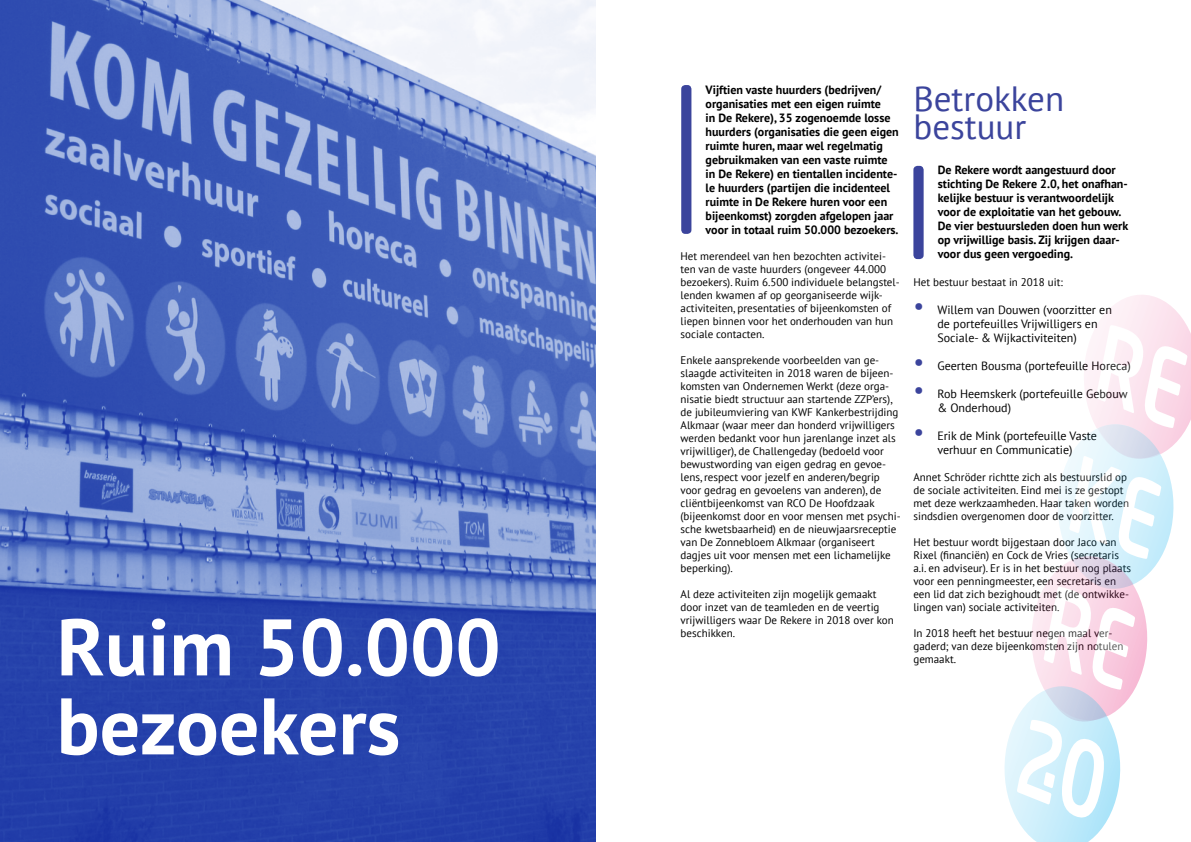
<style>
.page{position:relative;width:1191px;height:842px;background:#fff}
.page>*{position:absolute;margin:0;border:0;box-sizing:border-box;transform-origin:0 0}
.t1{font:700 80px "PT Sans";color:#fff}
.t2{font:35px/28px "PT Sans";color:#3b449c}
.t3{font:700 12px/14px "PT Sans";color:#000}
.t4{font:12px/14px "PT Sans";color:#000}
.t5{font:11px/13px "PT Sans";color:#000}
.s1{font-size:24px;color:#3b449c}
</style>
<div class="page">
<img style="left:0;top:0;width:595px;height:842px">
<div style="left:913px;top:166px;width:10px;height:93px;background:#3b449c;border-radius:4px"></div>
<svg style="left:1004px;top:295px;width:187px;height:547px"></svg>
<div style="left:681px;top:85px;width:10px;height:149px;background:#3b449c;border-radius:4px"></div>
<h1 class="t1" style="left:57px;top:594px;width:445px">Ruim 50.000</h1>
<h1 class="t1" style="left:57px;top:673px;width:345px">bezoekers</h1>
<p class="t3" style="left:705px;top:83px;width:195px">Vijftien vaste huurders (bedrijven/ organisaties met een eigen ruimte<br>in De Rekere), 35 zogenoemde losse huurders (organisaties die geen eigen ruimte huren, maar wel regelmatig gebruikmaken van een vaste ruimte in De Rekere) en tientallen incidente&shy;le huurders (partijen die incidenteel ruimte in De Rekere huren voor een bijeenkomst) zorgden afgelopen jaar voor in totaal ruim 50.000 bezoekers.</p>
<p class="t5" style="left:680px;top:249px;width:221px">Het merendeel van hen bezochten activitei&shy;ten van de vaste huurders (ongeveer 44.000 bezoekers). Ruim 6.500 individuele belangstel&shy;lenden kwamen af op georganiseerde wijk&shy;activiteiten, presentaties of bijeenkomsten of liepen binnen voor het onderhouden van hun sociale contacten.</p>
<p class="t5" style="left:680px;top:353px;width:222px">Enkele aansprekende voorbeelden van ge&shy;slaagde activiteiten in 2018 waren de bijeen&shy;komsten van Ondernemen Werkt (deze orga&shy;nisatie biedt structuur aan startende ZZP’ers), de jubileumviering van KWF Kankerbestrijding Alkmaar (waar meer dan honderd vrijwilligers werden bedankt voor hun jarenlange inzet als vrijwilliger), de Challengeday (bedoeld voor bewustwording van eigen gedrag en gevoe&shy;lens, respect voor jezelf en anderen/begrip voor gedrag en gevoelens van anderen), de cliëntbijeenkomst van RCO De Hoofdzaak (bijeenkomst door en voor mensen met psychi&shy;sche kwetsbaarheid) en de nieuwjaarsreceptie van De Zonnebloem Alkmaar (organiseert dagjes uit voor mensen met een lichamelijke beperking).</p>
<p class="t5" style="left:680px;top:587px;width:215px">Al deze activiteiten zijn mogelijk gemaakt door inzet van de teamleden en de veertig vrijwilligers waar De Rekere in 2018 over kon beschikken.</p>
<h2 class="t2" style="left:913px;top:84px;width:152px">Betrokken bestuur</h2>
<p class="t3" style="left:937px;top:163px;width:192px">De Rekere wordt aangestuurd door stichting De Rekere 2.0, het onafhan&shy;kelijke bestuur is verantwoordelijk voor de exploitatie van het gebouw.<br>De vier bestuursleden doen hun werk op vrijwillige basis. Zij krijgen daar&shy;voor dus geen vergoeding.</p>
<p class="t5" style="left:913px;top:276px;width:151px">Het bestuur bestaat in 2018 uit:</p>
<p class="t4" style="left:937px;top:303px;width:176px;text-indent:-24px"><span class="s1">•</span> Willem van Douwen (voorzitter en de portefeuilles Vrijwilligers en<br>Sociale- &amp; Wijkactiviteiten)</p>
<p class="t4" style="left:913px;top:359px;width:219px"><span class="s1">•</span> Geerten Bousma (portefeuille Horeca)</p>
<p class="t4" style="left:937px;top:387px;width:192px;text-indent:-24px"><span class="s1">•</span> Rob Heemskerk (portefeuille Gebouw &amp; Onderhoud)</p>
<p class="t4" style="left:913px;top:429px;width:185px;text-align:center"><span class="s1">•</span> Erik de Mink (portefeuille Vaste verhuur en Communicatie)</p>
<p class="t5" style="left:913px;top:471px;width:217px">Annet Schröder richtte zich als bestuurslid op de sociale activiteiten. Eind mei is ze gestopt met deze werkzaamheden. Haar taken worden sindsdien overgenomen door de voorzitter.</p>
<p class="t5" style="left:913px;top:536px;width:219px">Het bestuur wordt bijgestaan door Jaco van Rixel (financiën) en Cock de Vries (secretaris a.i. en adviseur). Er is in het bestuur nog plaats voor een penningmeester, een secretaris en een lid dat zich bezighoudt met (de ontwikke&shy;lingen van) sociale activiteiten.</p>
<p class="t5" style="left:913px;top:627px;width:211px">In 2018 heeft het bestuur negen maal ver&shy;gaderd; van deze bijeenkomsten zijn notulen</p>
<p class="t5" style="left:913px;top:653px;width:44px">gemaakt.</p>
</div>
